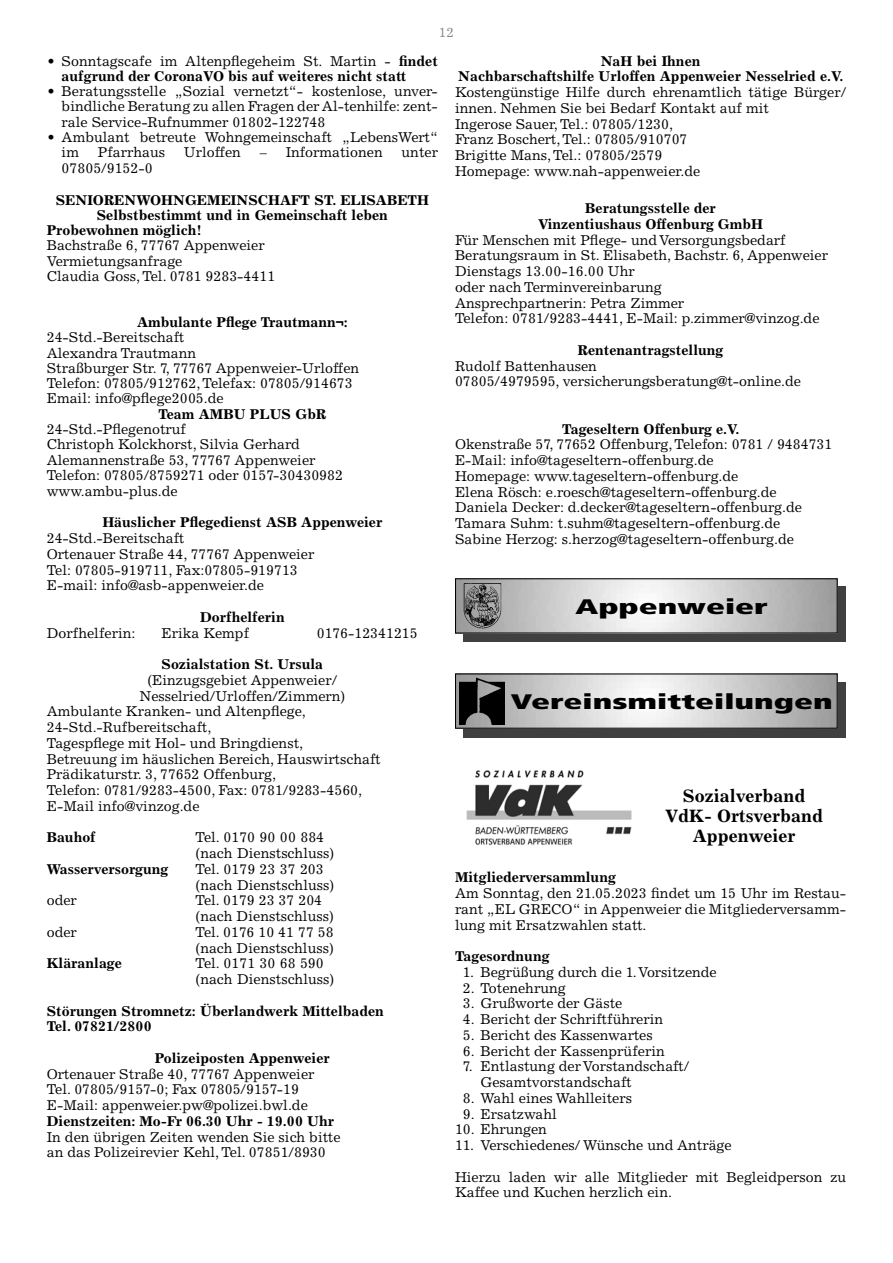
<style>
.page{position:relative;width:893px;height:1263px;background:#fff}
.page>*{position:absolute;margin:0;border:0;box-sizing:border-box;transform-origin:0 0}
.t1{font:900 condensed 21px "Frutiger";color:#000;scale:1.63 1}
.t2{font:700 18px/20.2px "Excelsior LT Std";color:#000;text-align:center}
.t3{font:14.25px/15.8px "Excelsior LT Std";color:#000}
.t4{font:700 14.25px/15.8px "Excelsior LT Std";color:#000}
.t5{font:13.5px "Excelsior LT Std";color:#878787}
.s1{font-weight:400}
</style>
<div class="page">
<div style="left:463px;top:587px;width:383px;height:55px;background:#404040"></div>
<img style="left:457px;top:580px;width:379px;height:51px">
<div style="left:455px;top:578px;width:383px;height:55px;border:1px solid #000"></div>
<img style="left:464px;top:582px;width:38px;height:47px">
<div style="left:463px;top:682px;width:383px;height:55px;background:#404040"></div>
<img style="left:457px;top:675px;width:379px;height:52px">
<div style="left:455px;top:673px;width:383px;height:56px;border:1px solid #000"></div>
<img style="left:459px;top:678px;width:46px;height:46px">
<img style="left:466px;top:770px;width:166px;height:76px">
<p class="t5" style="left:439px;top:25px;width:17px">12</p>
<p class="t4" style="left:62px;top:53px;width:378px;line-height:15.3px;text-indent:-15px"><span class="s1">• Sonntagscafe im Altenpflegeheim St. Martin -</span> findet aufgrund der CoronaVO bis auf weiteres nicht statt</p>
<p class="t3" style="left:62px;top:84px;width:378px;line-height:15.3px;text-align:justify;text-indent:-15px">• Beratungsstelle „Sozial vernetzt“- kostenlose, unver&shy;bindliche Beratung zu allen Fragen der Al-tenhilfe: zent&shy;rale Service-Rufnummer 01802-122748</p>
<p class="t3" style="left:62px;top:130px;width:378px;line-height:15.3px;text-indent:-15px">• Ambulant betreute Wohngemeinschaft „LebensWert“ im</p>
<p class="t3" style="left:98px;top:145px;width:69px">Pfarrhaus</p>
<p class="t3" style="left:184px;top:145px;width:58px">Urloffen</p>
<p class="t3" style="left:260px;top:145px;width:125px">– Informationen</p>
<p class="t3" style="left:402px;top:145px;width:38px">unter</p>
<p class="t3" style="left:62px;top:160px;width:93px">07805/9152-0</p>
<p class="t4" style="left:56px;top:192px;width:375px">SENIORENWOHNGEMEINSCHAFT ST. ELISABETH</p>
<p class="t4" style="left:97px;top:207px;width:293px">Selbstbestimmt und in Gemeinschaft leben</p>
<p class="t4" style="left:47px;top:222px;width:157px">Probewohnen möglich!</p>
<p class="t3" style="left:47px;top:238px;width:230px;line-height:15.3px">Bachstraße 6, 77767 Appenweier<br>Vermietungsanfrage<br>Claudia Goss, Tel. 0781 9283-4411</p>
<p class="t4" style="left:137px;top:314px;width:212px">Ambulante Pflege Trautmann¬:</p>
<p class="t3" style="left:47px;top:330px;width:314px;line-height:15.3px">24-Std.-Bereitschaft<br>Alexandra Trautmann<br>Straßburger Str. 7, 77767 Appenweier-Urloffen Telefon: 07805/912762, Telefax: 07805/914673<br>Email: info@pflege2005.de</p>
<p class="t4" style="left:158px;top:406px;width:169px">Team AMBU PLUS GbR</p>
<p class="t3" style="left:47px;top:422px;width:298px">24-Std.-Pflegenotruf<br>Christoph Kolckhorst, Silvia Gerhard Alemannenstraße 53, 77767 Appenweier Telefon: 07805/8759271 oder 0157-30430982 www.ambu-plus.de</p>
<p class="t4" style="left:102px;top:515px;width:282px">Häuslicher Pflegedienst ASB Appenweier</p>
<p class="t3" style="left:47px;top:530px;width:269px">24-Std.-Bereitschaft<br>Ortenauer Straße 44, 77767 Appenweier Tel: 07805-919711, Fax:07805-919713<br>E-mail: info@asb-appenweier.de</p>
<p class="t4" style="left:200px;top:609px;width:86px">Dorfhelferin</p>
<p class="t3" style="left:47px;top:625px;width:90px">Dorfhelferin:</p>
<p class="t3" style="left:162px;top:625px;width:89px">Erika Kempf</p>
<p class="t3" style="left:317px;top:625px;width:103px">0176-12341215</p>
<p class="t4" style="left:161px;top:656px;width:163px">Sozialstation St. Ursula</p>
<p class="t3" style="left:147px;top:672px;width:191px">(Einzugsgebiet Appenweier/</p>
<p class="t3" style="left:139px;top:688px;width:207px">Nesselried/Urloffen/Zimmern)</p>
<p class="t3" style="left:47px;top:704px;width:261px">Ambulante Kranken- und Altenpflege,</p>
<p class="t3" style="left:47px;top:719px;width:166px">24-Std.-Rufbereitschaft,</p>
<p class="t3" style="left:47px;top:735px;width:258px">Tagespflege mit Hol- und Bringdienst,</p>
<p class="t3" style="left:47px;top:751px;width:335px">Betreuung im häuslichen Bereich, Hauswirtschaft</p>
<p class="t3" style="left:47px;top:767px;width:231px">Prädikaturstr. 3, 77652 Offenburg,</p>
<p class="t3" style="left:47px;top:782px;width:317px">Telefon: 0781/9283-4500, Fax: 0781/9283-4560,</p>
<p class="t3" style="left:47px;top:798px;width:154px">E-Mail info@vinzog.de</p>
<p class="t4" style="left:47px;top:830px;width:51px">Bauhof</p>
<p class="t3" style="left:196px;top:830px;width:140px">Tel. 0170 90 00 884 (nach Dienstschluss)</p>
<p class="t4" style="left:47px;top:861px;width:123px">Wasserversorgung</p>
<p class="t3" style="left:196px;top:861px;width:140px">Tel. 0179 23 37 203 (nach Dienstschluss)</p>
<p class="t3" style="left:47px;top:893px;width:32px">oder</p>
<p class="t3" style="left:196px;top:893px;width:140px">Tel. 0179 23 37 204 (nach Dienstschluss)</p>
<p class="t3" style="left:47px;top:924px;width:32px">oder</p>
<p class="t3" style="left:196px;top:924px;width:140px">Tel. 0176 10 41 77 58 (nach Dienstschluss)</p>
<p class="t4" style="left:47px;top:956px;width:77px">Kläranlage</p>
<p class="t3" style="left:196px;top:955px;width:140px">Tel. 0171 30 68 590 (nach Dienstschluss)</p>
<p class="t4" style="left:47px;top:1003px;width:339px">Störungen Stromnetz: Überlandwerk Mittelbaden<br>Tel. 07821/2800</p>
<p class="t4" style="left:155px;top:1050px;width:176px">Polizeiposten Appenweier</p>
<p class="t3" style="left:47px;top:1066px;width:269px">Ortenauer Straße 40, 77767 Appenweier<br>Tel. 07805/9157-0; Fax 07805/9157-19<br>E-Mail: appenweier.pw@polizei.bwl.de</p>
<p class="t4" style="left:47px;top:1113px;width:289px">Dienstzeiten: Mo-Fr 06.30 Uhr - 19.00 Uhr</p>
<p class="t3" style="left:47px;top:1129px;width:295px">In den übrigen Zeiten wenden Sie sich bitte an das Polizeirevier Kehl, Tel. 07851/8930</p>
<p class="t4" style="left:458px;top:53px;width:387px;text-align:center">NaH bei Ihnen<br>Nachbarschaftshilfe Urloffen Appenweier Nesselried e.V.</p>
<p class="t3" style="left:455px;top:84px;width:393px">Kostengünstige Hilfe durch ehrenamtlich tätige Bürger/ innen. Nehmen Sie bei Bedarf Kontakt auf mit<br>Ingerose Sauer, Tel.: 07805/1230,<br>Franz Boschert, Tel.: 07805/910707<br>Brigitte Mans, Tel.: 07805/2579<br>Homepage: www.nah-appenweier.de</p>
<p class="t4" style="left:538px;top:201px;width:226px;text-align:center">Beratungsstelle der<br>Vinzentiushaus Offenburg GmbH</p>
<p class="t3" style="left:455px;top:232px;width:374px">Für Menschen mit Pflege- und Versorgungsbedarf Beratungsraum in St. Elisabeth, Bachstr. 6, Appenweier Dienstags 13.00-16.00 Uhr<br>oder nach Terminvereinbarung<br>Ansprechpartnerin: Petra Zimmer<br>Telefon: 0781/9283-4441, E-Mail: p.zimmer@vinzog.de</p>
<p class="t4" style="left:578px;top:342px;width:147px">Rentenantragstellung</p>
<p class="t3" style="left:455px;top:358px;width:348px">Rudolf Battenhausen<br>07805/4979595, versicherungsberatung@t-online.de</p>
<p class="t4" style="left:562px;top:421px;width:179px">Tageseltern Offenburg e.V.</p>
<p class="t3" style="left:455px;top:437px;width:379px">Okenstraße 57, 77652 Offenburg, Telefon: 0781 / 9484731<br>E-Mail: info@tageseltern-offenburg.de<br>Homepage: www.tageseltern-offenburg.de<br>Elena Rösch: e.roesch@tageseltern-offenburg.de Daniela Decker: d.decker@tageseltern-offenburg.de Tamara Suhm: t.suhm@tageseltern-offenburg.de<br>Sabine Herzog: s.herzog@tageseltern-offenburg.de</p>
<h1 class="t1" style="left:575px;top:594px;width:120px">Appenweier</h1>
<h1 class="t1" style="left:511px;top:689px;width:199px">Vereinsmitteilungen</h1>
<p class="t2" style="left:665px;top:786px;width:160px">Sozialverband<br>VdK- Ortsverband<br>Appenweier</p>
<p class="t4" style="left:455px;top:870px;width:162px">Mitgliederversammlung</p>
<p class="t3" style="left:455px;top:885px;width:393px;text-align:justify">Am Sonntag, den 21.05.2023 findet um 15 Uhr im Restau&shy;rant „EL GRECO“ in Appenweier die Mitgliederversamm&shy;lung mit Ersatzwahlen statt.</p>
<p class="t4" style="left:455px;top:948px;width:96px">Tagesordnung</p>
<p class="t3" style="left:463px;top:964px;width:255px">1. Begrüßung durch die 1. Vorsitzende</p>
<p class="t3" style="left:463px;top:980px;width:104px">2. Totenehrung</p>
<p class="t3" style="left:463px;top:996px;width:161px">3. Grußworte der Gäste</p>
<p class="t3" style="left:463px;top:1011px;width:202px">4. Bericht der Schriftführerin</p>
<p class="t3" style="left:463px;top:1027px;width:191px">5. Bericht des Kassenwartes</p>
<p class="t3" style="left:463px;top:1043px;width:203px">6. Bericht der Kassenprüferin</p>
<p class="t3" style="left:480px;top:1059px;width:210px;text-indent:-18px">7. Entlastung der Vorstandschaft/<br>Gesamtvorstandschaft</p>
<p class="t3" style="left:463px;top:1090px;width:171px">8. Wahl eines Wahlleiters</p>
<p class="t3" style="left:463px;top:1106px;width:96px">9. Ersatzwahl</p>
<p class="t3" style="left:455px;top:1122px;width:93px">10. Ehrungen</p>
<p class="t3" style="left:455px;top:1137px;width:278px">11. Verschiedenes/ Wünsche und Anträge</p>
<p class="t3" style="left:455px;top:1169px;width:393px">Hierzu laden wir alle Mitglieder mit Begleidperson zu<br>Kaffee und Kuchen herzlich ein.</p>
</div>
